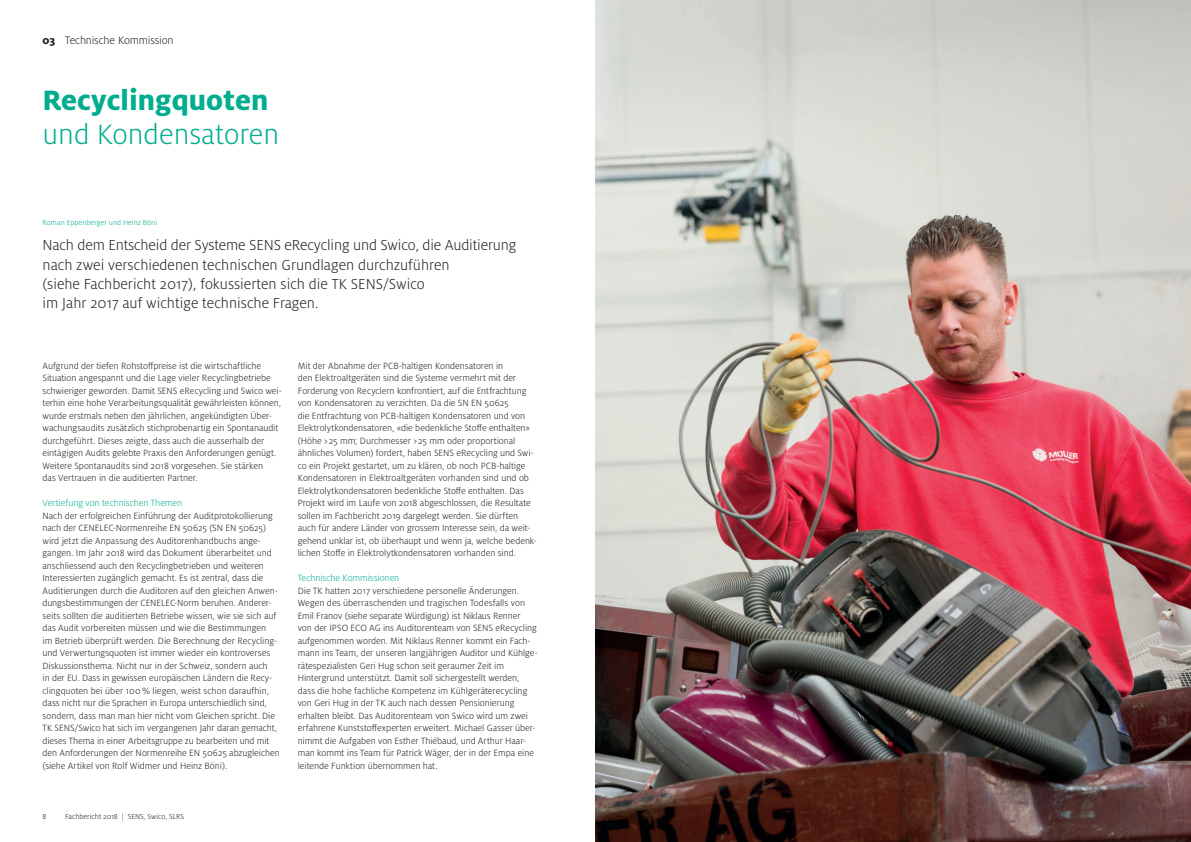
<style>
.page{position:relative;width:1191px;height:842px;background:#fff}
.page>*{position:absolute;margin:0;border:0;box-sizing:border-box;transform-origin:0 0}
.t1{font:300 31px "Milo OT";color:#00ad8e}
.t2{font:800 31px "Milo OT";color:#00ad8e}
.t3{font:300 16px/19.2px "Milo OT";color:#231f20}
.t4{font:300 12px "Milo OT";letter-spacing:-.015em;color:#231f20}
.t5{font:300 10px/12.5px "Milo OT";letter-spacing:-.005em;color:#231f20}
.t6{font:300 10px "Milo OT";letter-spacing:-.005em;color:#00ad8e}
.t7{font:300 8px "Milo OT";color:#231f20}
.t8{font:300 8px "Milo OT";letter-spacing:.005em;color:#00ad8e}
.s1{font-weight:800}
</style>
<div class="page">
<img style="left:595px;top:0;width:596px;height:842px">
<p class="t4" style="left:43px;top:34px;width:133px"><span class="s1">03</span> Technische Kommission</p>
<h1 class="t2" style="left:43px;top:82px;width:227px">Recyclingquoten</h1>
<h1 class="t1" style="left:43px;top:117px;width:238px">und Kondensatoren</h1>
<p class="t8" style="left:43px;top:218px;width:116px">Roman Eppenberger und Heinz Böni</p>
<p class="t3" style="left:43px;top:236px;width:475px">Nach dem Entscheid der Systeme SENS eRecycling und Swico, die Auditierung nach zwei verschiedenen technischen Grundlagen durchzuführen<br>(siehe Fachbericht 2017), fokussierten sich die TK SENS/Swico<br>im Jahr 2017 auf wichtige technische Fragen.</p>
<p class="t5" style="left:43px;top:359px;width:241px">Aufgrund der tiefen Rohstoffpreise ist die wirtschaftliche Situation angespannt und die Lage vieler Recyclingbetriebe schwieriger geworden. Damit SENS eRecycling und Swico wei&shy;terhin eine hohe Verarbeitungsqualität gewährleisten können, wurde erstmals neben den jährlichen, angekündigten Über&shy;wachungsaudits zusätzlich stichprobenartig ein Spontanaudit durchgeführt. Dieses zeigte, dass auch die ausserhalb der eintägigen Audits gelebte Praxis den Anforderungen genügt.<br>Weitere Spontanaudits sind 2018 vorgesehen. Sie stärken<br>das Vertrauen in die auditierten Partner.</p>
<p class="t6" style="left:43px;top:498px;width:141px">Vertiefung von technischen Themen</p>
<p class="t5" style="left:43px;top:509px;width:239px">Nach der erfolgreichen Einführung der Auditprotokollierung nach der CENELEC-Normenreihe EN 50625 (SN EN 50625) wird jetzt die Anpassung des Auditorenhandbuchs ange&shy;gangen. Im Jahr 2018 wird das Dokument überarbeitet und anschliessend auch den Recyclingbetrieben und weiteren Interessierten zugänglich gemacht. Es ist zentral, dass die Auditierungen durch die Auditoren auf den gleichen Anwen&shy;dungsbestimmungen der CENELEC-Norm beruhen. Anderer&shy;seits sollten die auditierten Betriebe wissen, wie sie sich auf das Audit vorbereiten müssen und wie die Bestimmungen<br>im Betrieb überprüft werden. Die Berechnung der Recycling&shy;und Verwertungsquoten ist immer wieder ein kontroverses Diskussionsthema. Nicht nur in der Schweiz, sondern auch<br>in der EU. Dass in gewissen europäischen Ländern die Recy&shy;clingquoten bei über 100 % liegen, weist schon daraufhin, dass nicht nur die Sprachen in Europa unterschiedlich sind, sondern, dass man man hier nicht vom Gleichen spricht. Die TK SENS/Swico hat sich im vergangenen Jahr daran gemacht, dieses Thema in einer Arbeitsgruppe zu bearbeiten und mit den Anforderungen der Normenreihe EN 50625 abzugleichen (siehe Artikel von Rolf Widmer und Heinz Böni).</p>
<p class="t5" style="left:298px;top:359px;width:240px">Mit der Abnahme der PCB-haltigen Kondensatoren in<br>den Elektroaltgeräten sind die Systeme vermehrt mit der Forderung von Recyclern konfrontiert, auf die Entfrachtung von Kondensatoren zu verzichten. Da die SN EN 50625<br>die Entfrachtung von PCB-haltigen Kondensatoren und von Elektrolytkondensatoren, «die bedenkliche Stoffe enthalten» (Höhe &gt; 25 mm; Durchmesser &gt; 25 mm oder proportional ähnliches Volumen) fordert, haben SENS eRecycling und Swi&shy;co ein Projekt gestartet, um zu klären, ob noch PCB-haltige Kondensatoren in Elektroaltgeräten vorhanden sind und ob Elektrolytkondensatoren bedenkliche Stoffe enthalten. Das Projekt wird im Laufe von 2018 abgeschlossen, die Resultate sollen im Fachbericht 2019 dargelegt werden. Sie dürften auch für andere Länder von grossem Interesse sein, da weit&shy;gehend unklar ist, ob überhaupt und wenn ja, welche bedenk&shy;lichen Stoffe in Elektrolytkondensatoren vorhanden sind.</p>
<p class="t6" style="left:298px;top:573px;width:103px">Technische Kommissionen</p>
<p class="t5" style="left:298px;top:584px;width:241px">Die TK hatten 2017 verschiedene personelle Änderungen.<br>Wegen des überraschenden und tragischen Todesfalls von Emil Franov (siehe separate Würdigung) ist Niklaus Renner<br>von der IPSO ECO AG ins Auditorenteam von SENS eRecycling aufgenommen worden. Mit Niklaus Renner kommt ein Fach&shy;mann ins Team, der unseren langjährigen Auditor und Kühlge&shy;rätespezialisten Geri Hug schon seit geraumer Zeit im Hintergrund unterstützt. Damit soll sichergestellt werden, dass die hohe fachliche Kompetenz im Kühlgeräterecycling von Geri Hug in der TK auch nach dessen Pensionierung erhalten bleibt. Das Auditorenteam von Swico wird um zwei erfahrene Kunststoffexperten erweitert. Michael Gasser über&shy;nimmt die Aufgaben von Esther Thiébaud, und Arthur Haar&shy;man kommt ins Team für Patrick Wäger, der in der Empa eine leitende Funktion übernommen hat.</p>
<p class="t7" style="left:43px;top:812px;width:5px">8</p>
<p class="t7" style="left:65px;top:812px;width:120px">Fachbericht 2018 | SENS, Swico, SLRS</p>
</div>
